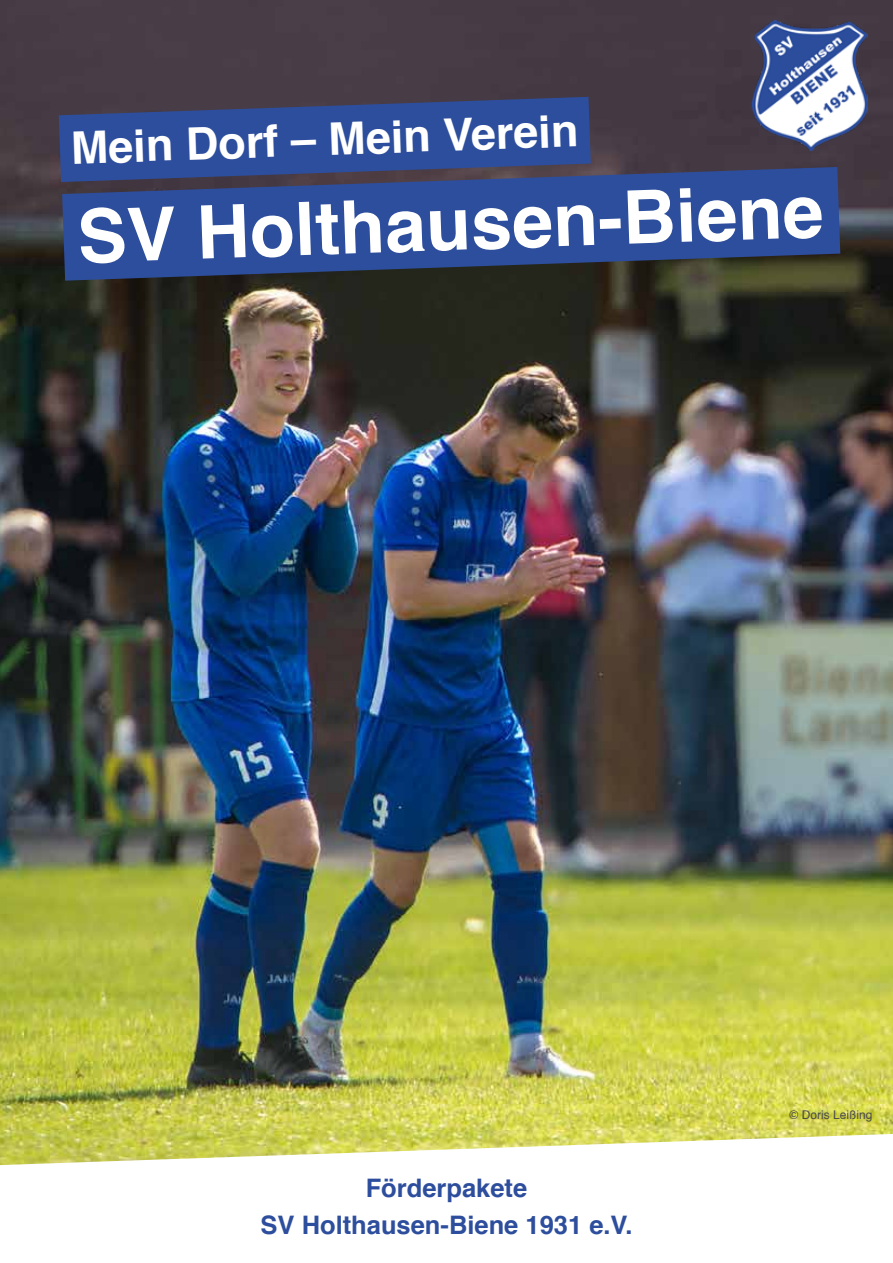
<style>
.page{position:relative;width:893px;height:1263px;background:#fff}
.page>*{position:absolute;margin:0;border:0;box-sizing:border-box;transform-origin:0 0}
.t1{font:700 73.8px "Helvetica";color:#fff}
.t2{font:700 45px "Helvetica";color:#fff}
.t3{font:700 25.5px/37.5px "Helvetica";color:#2d4e9d;text-align:center}
.t4{font:12px "Helvetica";color:#4a4a49}
</style>
<div class="page">
<img style="left:0;top:0;width:893px;height:1134px">
<svg style="left:59px;top:97px;width:532px;height:85px;background:#304b91"></svg>
<svg style="left:62px;top:167px;width:778px;height:114px;background:#304986"></svg>
<img style="left:753px;top:21px;width:114px;height:129px">
<svg style="left:0;top:1134px;width:888px;height:32px"></svg>
<h2 class="t2" style="left:70px;top:117px;width:509px;rotate:-2deg">Mein Dorf – Mein Verein</h2>
<h1 class="t1" style="left:76px;top:187px;width:748px;rotate:-2deg">SV Holthausen-Biene</h1>
<p class="t3" style="left:261px;top:1170px;width:373px">Förderpakete<br>SV Holthausen-Biene 1931 e.V.</p>
<p class="t4" style="left:790px;top:1106px;width:84px">© Doris Leißing</p>
</div>
